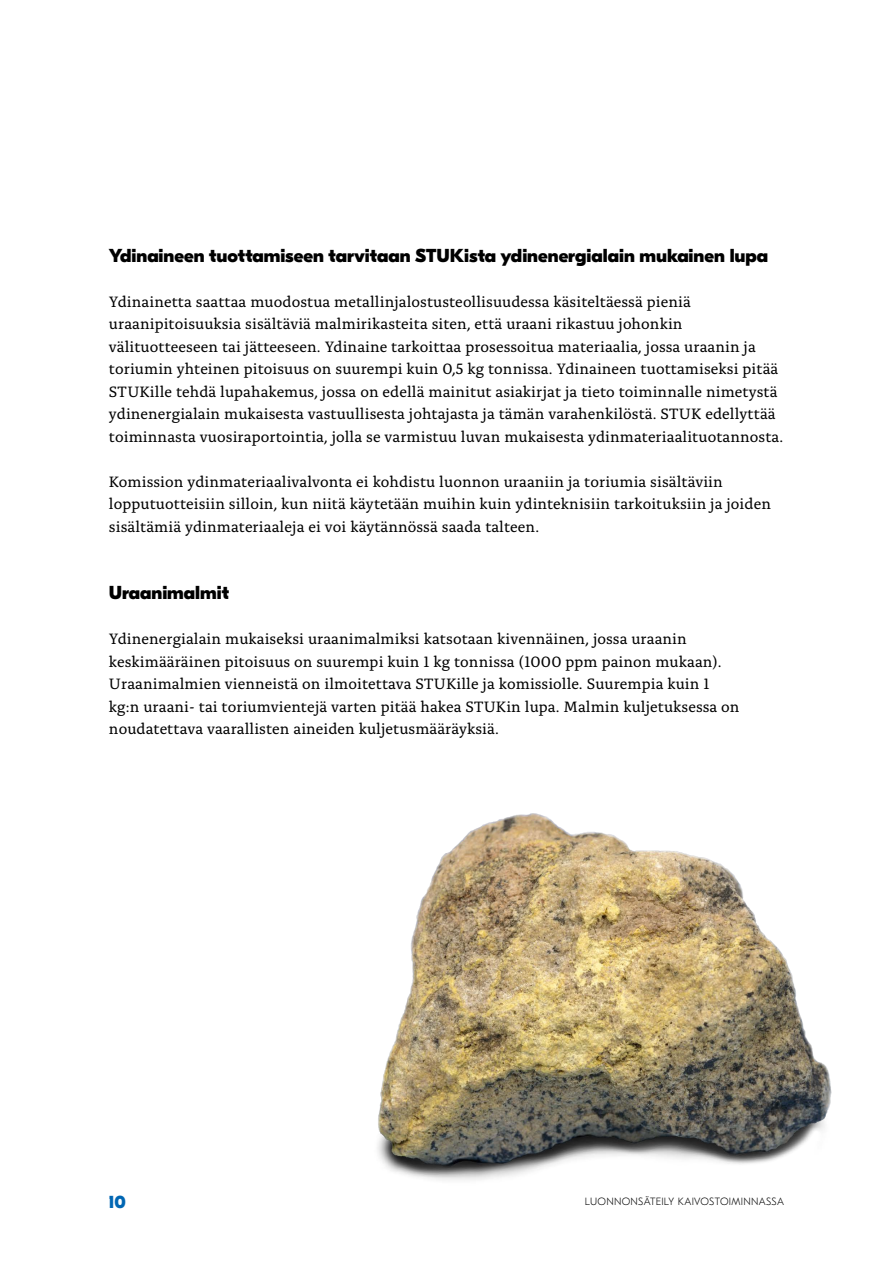
<style>
.page{position:relative;width:893px;height:1263px;background:#fff}
.page>*{position:absolute;margin:0;border:0;box-sizing:border-box;transform-origin:0 0}
.t1{font:800 18.75px "GT Eesti Display";color:#000}
.t2{font:800 18px "GT Eesti Display";color:#0066b3}
.P_1{font:15.75px/22.5px "Alda OT";letter-spacing:.005em;color:#000}
.t3{font:100 10.5px "GT Eesti Text";letter-spacing:.025em;color:#000}
</style>
<div class="page">
<img style="left:377px;top:813px;width:455px;height:367px">
<h3 class="t1" style="left:109px;top:245px;width:661px">Ydinaineen tuottamiseen tarvitaan STUKista ydinenergialain mukainen lupa</h3>
<p class="P_1" style="left:109px;top:292px;width:676px">Ydinainetta saattaa muodostua metallinjalostusteollisuudessa käsiteltäessä pieniä uraanipitoisuuksia sisältäviä malmirikasteita siten, että uraani rikastuu johonkin välituotteeseen tai jätteeseen. Ydinaine tarkoittaa prosessoitua materiaalia, jossa uraanin ja toriumin yhteinen pitoisuus on suurempi kuin 0,5 kg tonnissa. Ydinaineen tuottamiseksi pitää STUKille tehdä lupahakemus, jossa on edellä mainitut asiakirjat ja tieto toiminnalle nimetystä ydinenergialain mukaisesta vastuullisesta johtajasta ja tämän varahenkilöstä. STUK edellyttää toiminnasta vuosiraportointia, jolla se varmistuu luvan mukaisesta ydinmateriaalituotannosta.</p>
<p class="P_1" style="left:109px;top:472px;width:664px">Komission ydinmateriaalivalvonta ei kohdistu luonnon uraaniin ja toriumia sisältäviin lopputuotteisiin silloin, kun niitä käytetään muihin kuin ydinteknisiin tarkoituksiin ja joiden sisältämiä ydinmateriaaleja ei voi käytännössä saada talteen.</p>
<h3 class="t1" style="left:109px;top:582px;width:122px">Uraanimalmit</h3>
<p class="P_1" style="left:109px;top:629px;width:632px">Ydinenergialain mukaiseksi uraanimalmiksi katsotaan kivennäinen, jossa uraanin keskimääräinen pitoisuus on suurempi kuin 1 kg tonnissa (1000 ppm painon mukaan).<br>Uraanimalmien vienneistä on ilmoitettava STUKille ja komissiolle. Suurempia kuin 1 kg:n uraani- tai toriumvientejä varten pitää hakea STUKin lupa. Malmin kuljetuksessa on noudatettava vaarallisten aineiden kuljetusmääräyksiä.</p>
<p class="t2" style="left:109px;top:1192px;width:18px">10</p>
<p class="t3" style="left:585px;top:1196px;width:201px">LUONNONSÄTEILY KAIVOSTOIMINNASSA</p>
</div>
